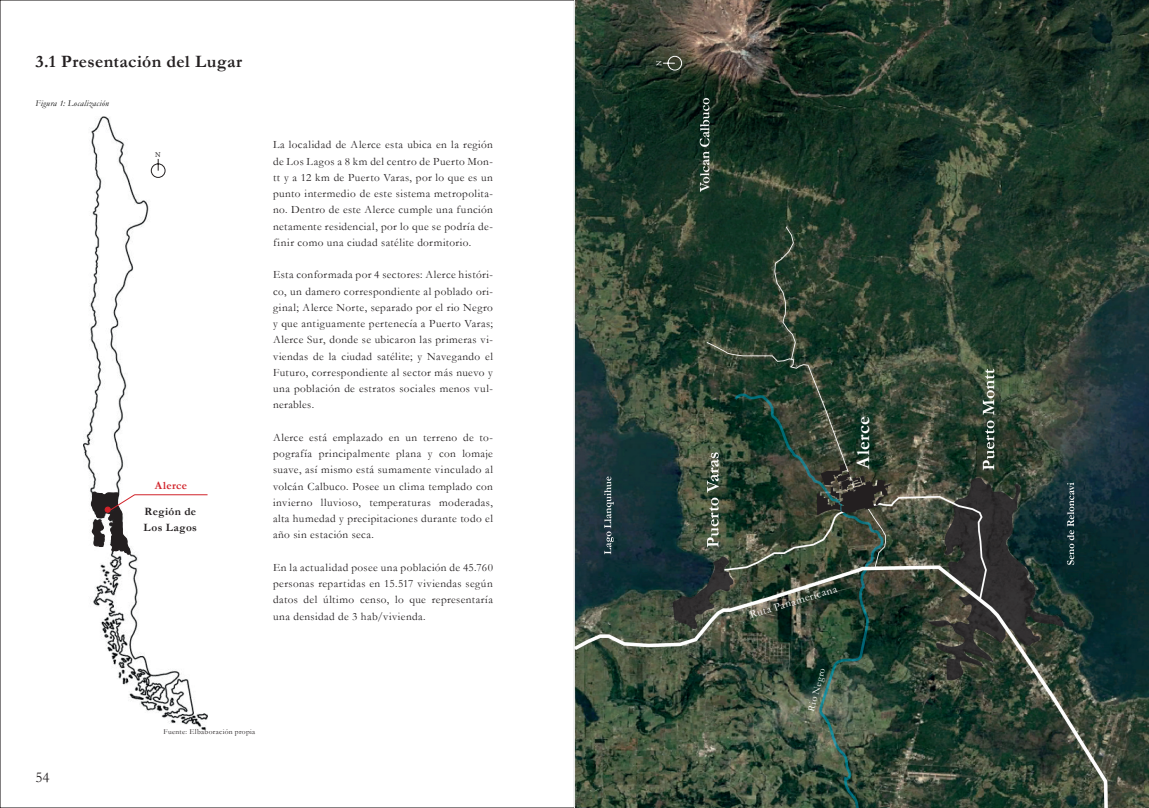
<style>
.page{position:relative;width:1149px;height:808px;background:#fff}
.page>*{position:absolute;margin:0;border:0;box-sizing:border-box;transform-origin:0 0}
.t1{font:700 18.75px "Garamond";letter-spacing:.02em;color:#fff}
.t2{font:700 17.5px "Garamond";letter-spacing:.025em;color:#231f20}
.t3{font:15px "Garamond";color:#231f20}
.t4{font:11.25px/16.2px "Garamond";letter-spacing:.035em;color:#231f20;text-align:justify}
.t5{font:700 11.25px/16.2px "Garamond";letter-spacing:.035em;color:#231f20}
.t6{font:11.25px "Garamond";color:#fff}
.t7{font:700 11.25px "Garamond";letter-spacing:.035em;color:#d1232a}
.t8{font:10px "Garamond";color:#fff}
.t9{font:italic 8.75px "Garamond";letter-spacing:.04em;color:#000}
.t10{font:7.5px "Garamond";letter-spacing:.045em;color:#231f20}
.t11{font:7.5px "Minion Pro";color:#fff}
.t12{font:7.5px "Minion Pro";color:#231f20}
</style>
<div class="page">
<img style="left:574px;top:0;width:574px;height:808px">
<svg style="left:662px;top:56px;width:20px;height:15px"></svg>
<img style="left:83px;top:117px;width:124px;height:612px">
<svg style="left:151px;top:158px;width:15px;height:20px"></svg>
<svg style="left:90px;top:490px;width:45px;height:66px"></svg>
<hr style="left:134px;top:494px;width:73px;height:1px;background:#d1232a">
<p class="t2" style="left:35px;top:50px;width:208px">3.1 Presentación del Lugar</p>
<p class="t9" style="left:35px;top:97px;width:75px">Figura 1: Localización</p>
<p class="t12" style="left:155px;top:150px;width:7px">N</p>
<p class="t7" style="left:155px;top:478px;width:34px">Alerce</p>
<p class="t5" style="left:144px;top:503px;width:55px">Región de<br>Los Lagos</p>
<p class="t4" style="left:273px;top:136px;width:221px">La localidad de Alerce esta ubica en la región de Los Lagos a 8 km del centro de Puerto Mon&shy;tt y a 12 km de Puerto Varas, por lo que es un punto intermedio de este sistema metropolita&shy;no. Dentro de este Alerce cumple una función netamente residencial, por lo que se podría de&shy;finir como una ciudad satélite dormitorio.</p>
<p class="t4" style="left:273px;top:266px;width:221px">Esta conformada por 4 sectores: Alerce históri&shy;co, un damero correspondiente al poblado ori&shy;ginal; Alerce Norte, separado por el rio Negro y que antiguamente pertenecía a Puerto Varas; Alerce Sur, donde se ubicaron las primeras vi&shy;viendas de la ciudad satélite; y Navegando el Futuro, correspondiente al sector más nuevo y una población de estratos sociales menos vul&shy;nerables.</p>
<p class="t4" style="left:273px;top:429px;width:221px">Alerce está emplazado en un terreno de to&shy;pografía principalmente plana y con lomaje suave, así mismo está sumamente vinculado al volcán Calbuco. Posee un clima templado con invierno lluvioso, temperaturas moderadas, alta humedad y precipitaciones durante todo el año sin estación seca.</p>
<p class="t4" style="left:273px;top:559px;width:221px">En la actualidad posee una población de 45.760 personas repartidas en 15.517 viviendas según datos del último censo, lo que representaría una densidad de 3 hab/vivienda.</p>
<h3 class="t3" style="left:35px;top:767px;width:16px">54</h3>
<p class="t10" style="left:163px;top:726px;width:93px">Fuente: Elbaboración propia</p>
<p class="t11" style="left:654px;top:66px;width:7px;rotate:-90deg">N</p>
<p class="t1" style="left:850px;top:469px;width:54px;rotate:-90deg">Alerce</p>
<p class="t6" style="left:747px;top:607px;width:92px;rotate:-17deg">Ruta Panamericana</p>
<p class="t8" style="left:804px;top:709px;width:46px;rotate:-75deg">Rio Negro</p>
</div>
